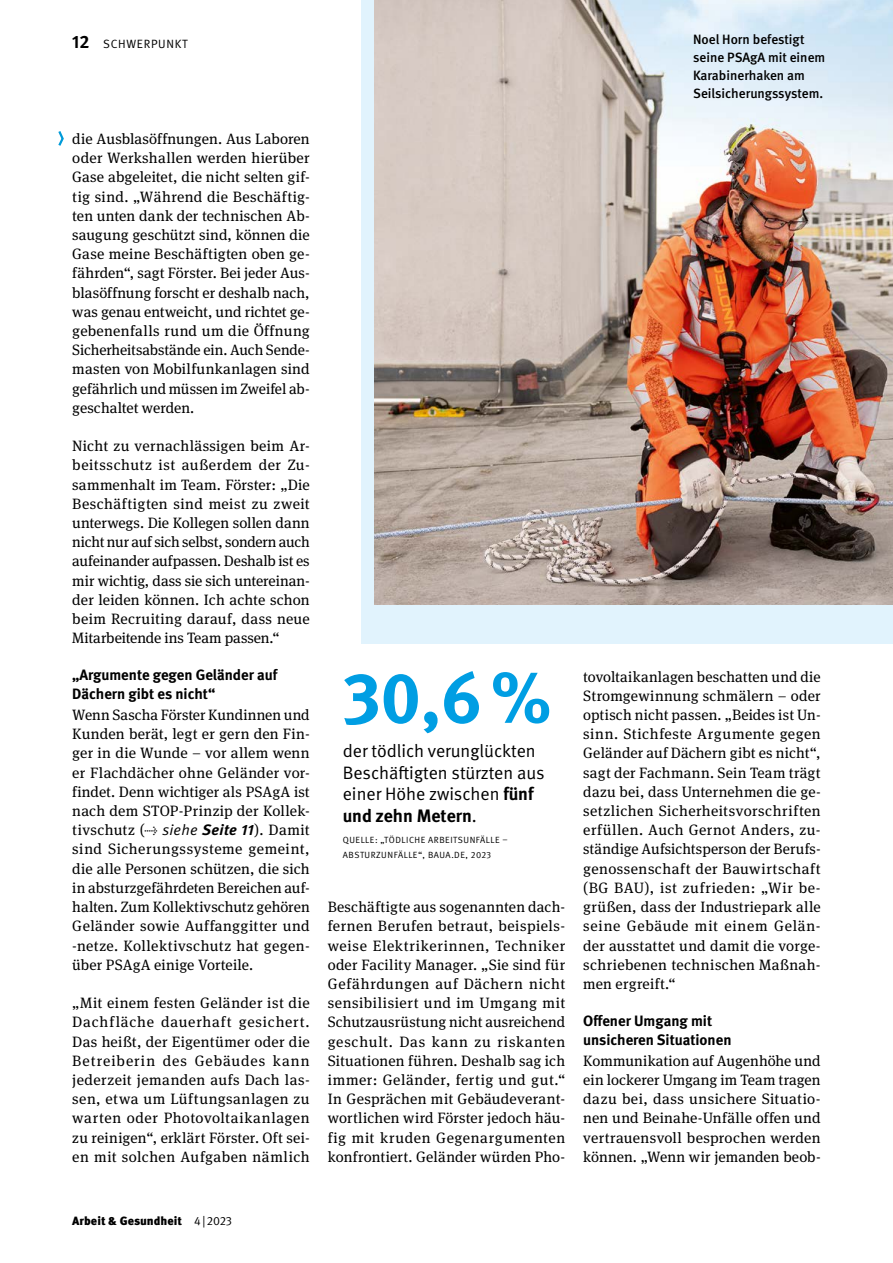
<style>
.page{position:relative;width:893px;height:1263px;background:#fff}
.page>*{position:absolute;margin:0;border:0;box-sizing:border-box;transform-origin:0 0}
.t1{font:700 72px "DGUV Meta";color:#009ee3}
.t2{font:18px/21.6px "DGUV Meta";color:#000}
._04-Fließtext{font:15px/19.2px "DGUV Meta Serif";letter-spacing:.015em;color:#000;text-align:justify}
._05-Zwiti{font:700 15px/19.2px "DGUV Meta";color:#000}
._06-BU{font:500 13.5px/18px "DGUV Meta";color:#000}
.t3{font:900 12px "Meta Pro";color:#000}
.t4{font:12px "DGUV Meta";letter-spacing:.06em;color:#000}
.t5{font:9px/15px "DGUV Meta";letter-spacing:.06em;color:#000}
.s1{font-weight:700;font-size:18px}
.s2{font-family:"DGUV Meta"}
.s3{font-family:"DGUV Meta";font-style:italic}
.s4{font-family:"DGUV Meta";font-weight:700;font-style:italic}
.s5{font-weight:700}
.s6{font-family:"DGUV Meta";font-weight:400}
</style>
<div class="page">
<div style="left:361px;top:0;width:532px;height:643px;background:#e1f3fd"></div>
<img style="left:374px;top:0;width:519px;height:605px">
<svg style="left:58px;top:131px;width:6px;height:15px"></svg>
<p class="t4" style="left:72px;top:37px;width:117px"><span class="s1">12</span> SCHWERPUNKT</p>
<p class="_04-Fließtext" style="left:72px;top:130px;width:239px">die Ausblasöffnungen. Aus Laboren oder Werkshallen werden hierüber Gase abgeleitet, die nicht selten gif&shy;tig sind. „Während die Beschäftig&shy;ten unten dank der technischen Ab&shy;saugung geschützt sind, können die Gase meine Beschäftigten oben ge&shy;fährden“, sagt Förster. Bei jeder Aus&shy;blasöffnung forscht er deshalb nach, was genau entweicht, und richtet ge&shy;gebenenfalls rund um die Öffnung Sicherheitsabstände ein. Auch Sende&shy;masten von Mobilfunkanlagen sind gefährlich und müssen im Zweifel ab&shy;geschaltet werden.</p>
<p class="_04-Fließtext" style="left:72px;top:437px;width:239px">Nicht zu vernachlässigen beim Ar&shy;beitsschutz ist außerdem der Zu&shy;sammenhalt im Team. Förster: „Die Beschäftigten sind meist zu zweit unterwegs. Die Kollegen sollen dann nicht nur auf sich selbst, sondern auch aufeinander aufpassen. Deshalb ist es mir wichtig, dass sie sich untereinan&shy;der leiden können. Ich achte schon beim Recruiting darauf, dass neue Mitarbeitende ins Team passen.“</p>
<p class="_05-Zwiti" style="left:72px;top:666px;width:207px">„Argumente gegen Geländer auf<br>Dächern gibt es nicht“</p>
<p class="_04-Fließtext" style="left:72px;top:706px;width:239px">Wenn Sascha Förster Kundinnen und Kunden berät, legt er gern den Fin&shy;ger in die Wunde – vor allem wenn er Flachdächer ohne Geländer vor&shy;findet. Denn wichtiger als PSAgA ist nach dem STOP-Prinzip der Kollek&shy;tivschutz (<span class="s2">→</span> <span class="s3">siehe</span> <span class="s4">Seite 11</span>). Damit sind Sicherungssysteme gemeint, die alle Personen schützen, die sich in absturzgefährdeten Bereichen auf&shy;halten. Zum Kollektivschutz gehören Geländer sowie Auffanggitter und -netze. Kollektivschutz hat gegen&shy;über PSAgA einige Vorteile.</p>
<p class="_04-Fließtext" style="left:72px;top:994px;width:239px">„Mit einem festen Geländer ist die Dachfläche dauerhaft gesichert.<br>Das heißt, der Eigentümer oder die Betreiberin des Gebäudes kann jederzeit jemanden aufs Dach las&shy;sen, etwa um Lüftungsanlagen zu warten oder Photovoltaikanlagen zu reinigen“, erklärt Förster. Oft sei&shy;en mit solchen Aufgaben nämlich</p>
<p class="_06-BU" style="left:693px;top:31px;width:134px">Noel Horn befestigt seine PSAgA mit einem<br>Karabinerhaken am<br>Seilsicherungssystem.</p>
<p class="t1" style="left:343px;top:655px;width:210px">30,6%</p>
<p class="t2" style="left:343px;top:741px;width:203px">der tödlich verunglückten<br>Beschäftigten stürzten aus einer Höhe zwischen <span class="s5">fünf und zehn Metern</span>.</p>
<p class="t5" style="left:343px;top:833px;width:167px">QUELLE: „TÖDLICHE ARBEITSUNFÄLLE –<br>ABSTURZUNFÄLLE“, BAUA.DE, 2023</p>
<p class="_04-Fließtext" style="left:328px;top:898px;width:239px">Beschäftigte aus sogenannten dach&shy;fernen Berufen betraut, beispiels&shy;weise Elektrikerinnen, Techniker oder Facility Manager. „Sie sind für Gefährdungen auf Dächern nicht sensibilisiert und im Umgang mit Schutzausrüstung nicht ausreichend geschult. Das kann zu riskanten Situationen führen. Deshalb sag ich immer: Geländer, fertig und gut.“ In Gesprächen mit Gebäudeverant&shy;wortlichen wird Förster jedoch häu&shy;fig mit kruden Gegenargumenten konfrontiert. Geländer würden Pho-</p>
<p class="_04-Fließtext" style="left:583px;top:667px;width:239px">tovoltaikanlagen beschatten und die Stromgewinnung schmälern – oder optisch nicht passen. „Beides ist Un&shy;sinn. Stichfeste Argumente gegen Geländer auf Dächern gibt es nicht“, sagt der Fachmann. Sein Team trägt dazu bei, dass Unternehmen die ge&shy;setzlichen Sicherheitsvorschriften erfüllen. Auch Gernot Anders, zu&shy;ständige Aufsichtsperson der Berufs&shy;genossenschaft der Bauwirtschaft (BG BAU), ist zufrieden: „Wir be&shy;grüßen, dass der Industriepark alle seine Gebäude mit einem Gelän&shy;der ausstattet und damit die vorge&shy;schriebenen technischen Maßnah&shy;men ergreift.“</p>
<p class="_05-Zwiti" style="left:583px;top:1011px;width:150px">Offener Umgang mit unsicheren Situationen</p>
<p class="_04-Fließtext" style="left:583px;top:1051px;width:239px">Kommunikation auf Augenhöhe und ein lockerer Umgang im Team tragen dazu bei, dass unsichere Situatio&shy;nen und Beinahe-Unfälle offen und vertrauensvoll besprochen werden können. „Wenn wir jemanden beob-</p>
<p class="t3" style="left:72px;top:1213px;width:161px">Arbeit &amp; Gesundheit <span class="s6">4|2023</span></p>
</div>
